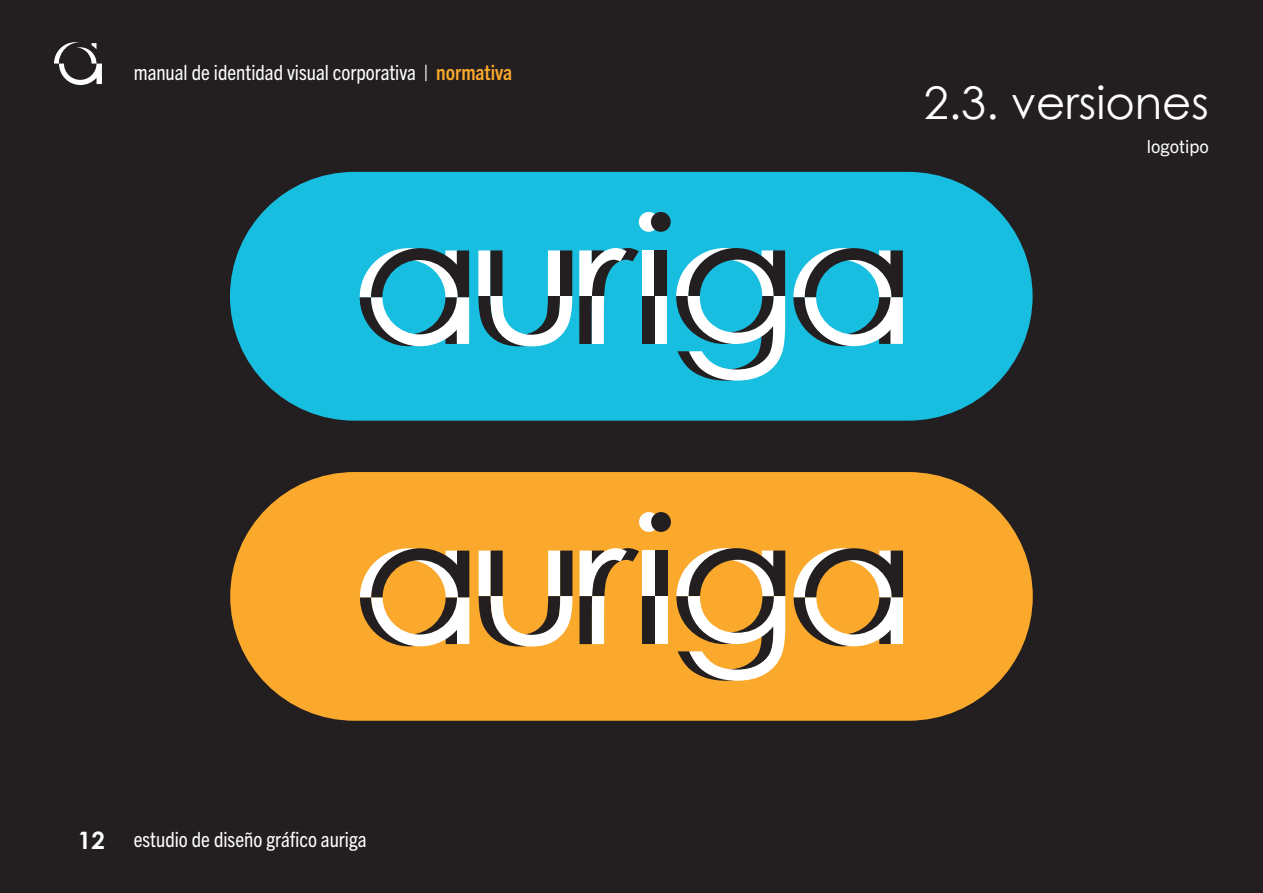
<style>
.page{position:relative;width:1263px;height:893px;background:#231f20}
.page>*{position:absolute;margin:0;border:0;box-sizing:border-box;transform-origin:0 0}
.t1{font:45px "Century Gothic";color:#fff}
.t2{font:condensed 21px "Trade Gothic Next LT Pro";color:#fff}
.t3{font:18px "Trade Gothic Next LT Pro";color:#fff}
.s1{font-weight:700;color:#faa92c}
.s2{font-family:"Century Gothic";font-weight:700;font-stretch:normal;font-size:24px}
</style>
<div class="page">
<svg style="left:54px;top:42px;width:48px;height:43px"></svg>
<div style="left:230px;top:472px;width:803px;height:249px;background:#faa92c;border-radius:124px"></div>
<div style="left:230px;top:172px;width:802px;height:249px;background:#18bedf;border-radius:124px"></div>
<svg style="left:360px;top:248px;width:109px;height:98px"></svg>
<svg style="left:793px;top:248px;width:110px;height:98px"></svg>
<svg style="left:478px;top:250px;width:94px;height:96px"></svg>
<svg style="left:676px;top:248px;width:109px;height:133px"></svg>
<svg style="left:579px;top:248px;width:60px;height:96px"></svg>
<div style="left:643px;top:250px;width:12px;height:46px;background:#fff"></div>
<div style="left:655px;top:296px;width:12px;height:48px;background:#fff"></div>
<div style="left:643px;top:296px;width:12px;height:48px;background:#231f20"></div>
<div style="left:655px;top:250px;width:12px;height:46px;background:#231f20"></div>
<svg style="left:639px;top:212px;width:32px;height:20px"></svg>
<svg style="left:360px;top:548px;width:109px;height:98px"></svg>
<svg style="left:794px;top:548px;width:109px;height:98px"></svg>
<svg style="left:479px;top:551px;width:93px;height:95px"></svg>
<svg style="left:676px;top:548px;width:109px;height:133px"></svg>
<svg style="left:579px;top:548px;width:60px;height:96px"></svg>
<div style="left:643px;top:551px;width:12px;height:45px;background:#fff"></div>
<div style="left:655px;top:596px;width:12px;height:48px;background:#fff"></div>
<div style="left:643px;top:596px;width:12px;height:48px;background:#231f20"></div>
<div style="left:655px;top:551px;width:12px;height:45px;background:#231f20"></div>
<svg style="left:639px;top:512px;width:32px;height:20px"></svg>
<p class="t2" style="left:134px;top:58px;width:380px">manual de identidad visual corporativa | <span class="s1">normativa</span></p>
<p class="t2" style="left:78px;top:825px;width:290px"><span class="s2">12</span> estudio de diseño gráfico auriga</p>
<h1 class="t1" style="left:924px;top:75px;width:287px">2.3. versiones</h1>
<p class="t3" style="left:1147px;top:134px;width:64px">logotipo</p>
</div>
